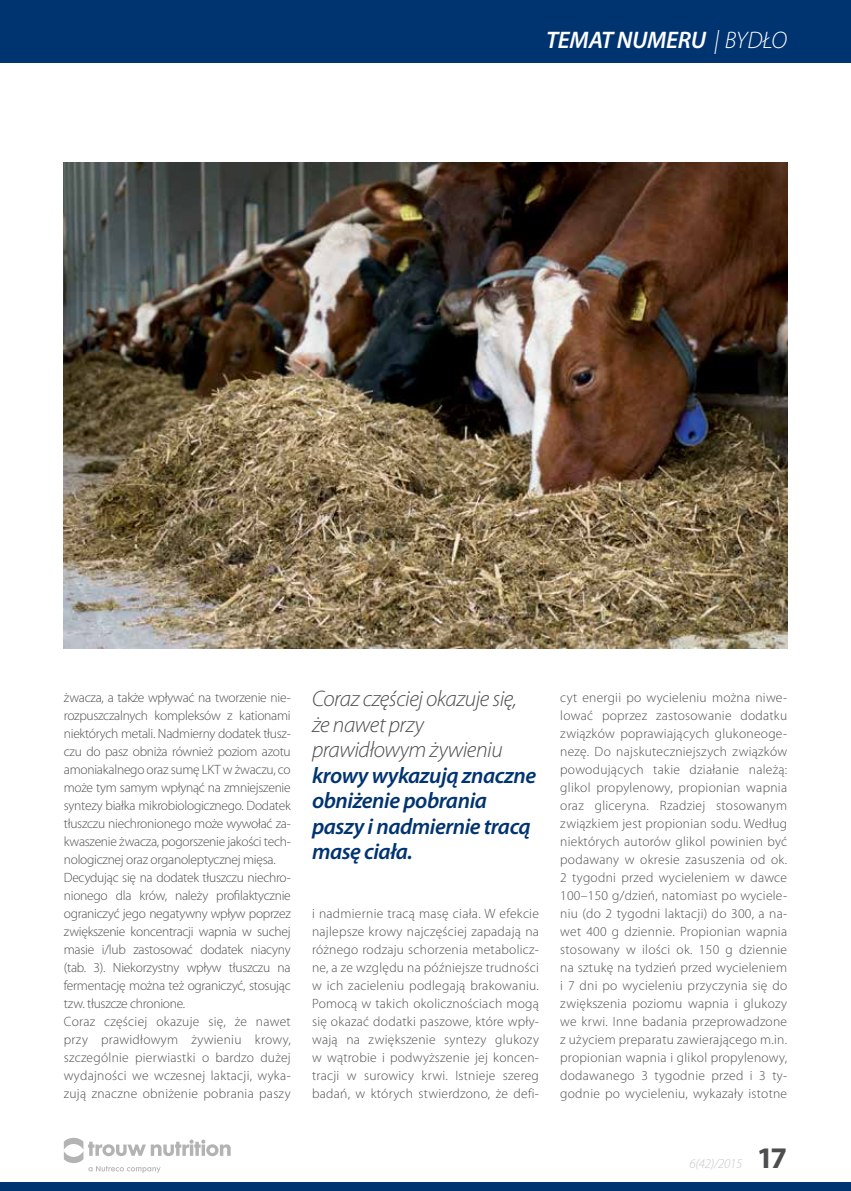
<style>
.page{position:relative;width:851px;height:1191px;background:#fff}
.page>*{position:absolute;margin:0;border:0;box-sizing:border-box;transform-origin:0 0}
.t1{font:700 30px "Myriad Pro";color:#4d4d4f}
.t2{font:italic 600 24px "Myriad Pro";letter-spacing:-.01em;color:#fff}
.t3{font:italic 600 22.5px/25.5px "Myriad Pro";letter-spacing:-.02em;color:#003471}
.t4{font:italic 300 22.5px/25.5px "Myriad Pro";letter-spacing:-.02em;color:#4d4d4f}
.t5{font:300 13.5px/18px "Myriad Pro";letter-spacing:-.02em;color:#4d4d4f;text-align:justify}
.t6{font:italic 300 13.5px "Myriad Pro";letter-spacing:-.02em;color:#c5c7c9}
.s1{font-weight:300}
</style>
<div class="page">
<div style="left:0;top:1181px;width:850px;height:10px;background:#003471"></div>
<div style="left:0;top:0;width:850px;height:63px;background:#003471"></div>
<svg style="left:64px;top:1137px;width:167px;height:36px"></svg>
<img style="left:64px;top:162px;width:723px;height:486px">
<h2 class="t2" style="left:546px;top:25px;width:242px">temat numeru <span class="s1">| bydło</span></h2>
<p class="t5" style="left:64px;top:688px;width:228px;text-align:left">żwacza, a także wpływać na tworzenie nie&shy;rozpuszczalnych kompleksów z kationami niektórych metali. Nadmierny dodatek tłusz&shy;czu do pasz obniża również poziom azotu amoniakalnego oraz sumę LKT w żwaczu, co może tym samym wpłynąć na zmniejszenie syntezy białka mikrobiologicznego. Dodatek tłuszczu niechronionego może wywołać za&shy;kwaszenie żwacza, pogorszenie jakości tech&shy;nologicznej oraz organoleptycznej mięsa.<br>Decydując się na dodatek tłuszczu niechro&shy;nionego dla krów, należy profilaktycznie ograniczyć jego negatywny wpływ poprzez zwiększenie koncentracji wapnia w suchej masie i/lub zastosować dodatek niacyny (tab. 3). Niekorzystny wpływ tłuszczu na fermentację można też ograniczyć, stosując tzw. tłuszcze chronione.<br>Coraz częściej okazuje się, że nawet przy prawidłowym żywieniu krowy, szczególnie pierwiastki o bardzo dużej wydajności we wczesnej laktacji, wyka&shy;zują znaczne obniżenie pobrania paszy</p>
<h3 class="t4" style="left:312px;top:686px;width:206px">Coraz częściej okazuje się, że nawet przy prawidłowym żywieniu</h3>
<h3 class="t3" style="left:312px;top:762px;width:225px">krowy wykazują znaczne obniżenie pobrania paszy i nadmiernie tracą masę ciała.</h3>
<p class="t5" style="left:312px;top:904px;width:228px">i nadmiernie tracą masę ciała. W efekcie najlepsze krowy najczęściej zapadają na różnego rodzaju schorzenia metabolicz&shy;ne, a ze względu na późniejsze trudności w ich zacieleniu podlegają brakowaniu.<br>Pomocą w takich okolicznościach mogą się okazać dodatki paszowe, które wpły&shy;wają na zwiększenie syntezy glukozy w wątrobie i podwyższenie jej koncen&shy;tracji w surowicy krwi. Istnieje szereg badań, w których stwierdzono, że defi-</p>
<p class="t5" style="left:560px;top:688px;width:228px">cyt energii po wycieleniu można niwe&shy;lować poprzez zastosowanie dodatku związków poprawiających glukoneoge&shy;nezę. Do najskuteczniejszych związków powodujących takie działanie należą: glikol propylenowy, propionian wapnia oraz gliceryna. Rzadziej stosowanym związkiem jest propionian sodu. Według niektórych autorów glikol powinien być podawany w okresie zasuszenia od ok.<br>2 tygodni przed wycieleniem w dawce 100–150 g/dzień, natomiast po wyciele&shy;niu (do 2 tygodni laktacji) do 300, a na&shy;wet 400 g dziennie. Propionian wapnia stosowany w ilości ok. 150 g dziennie na sztukę na tydzień przed wycieleniem i 7 dni po wycieleniu przyczynia się do zwiększenia poziomu wapnia i glukozy we krwi. Inne badania przeprowadzone z użyciem preparatu zawierającego m.in. propionian wapnia i glikol propylenowy, dodawanego 3 tygodnie przed i 3 ty&shy;godnie po wycieleniu, wykazały istotne</p>
<p class="t6" style="left:689px;top:1155px;width:54px">6(42)/2015</p>
<h1 class="t1" style="left:756px;top:1138px;width:32px">17</h1>
</div>
